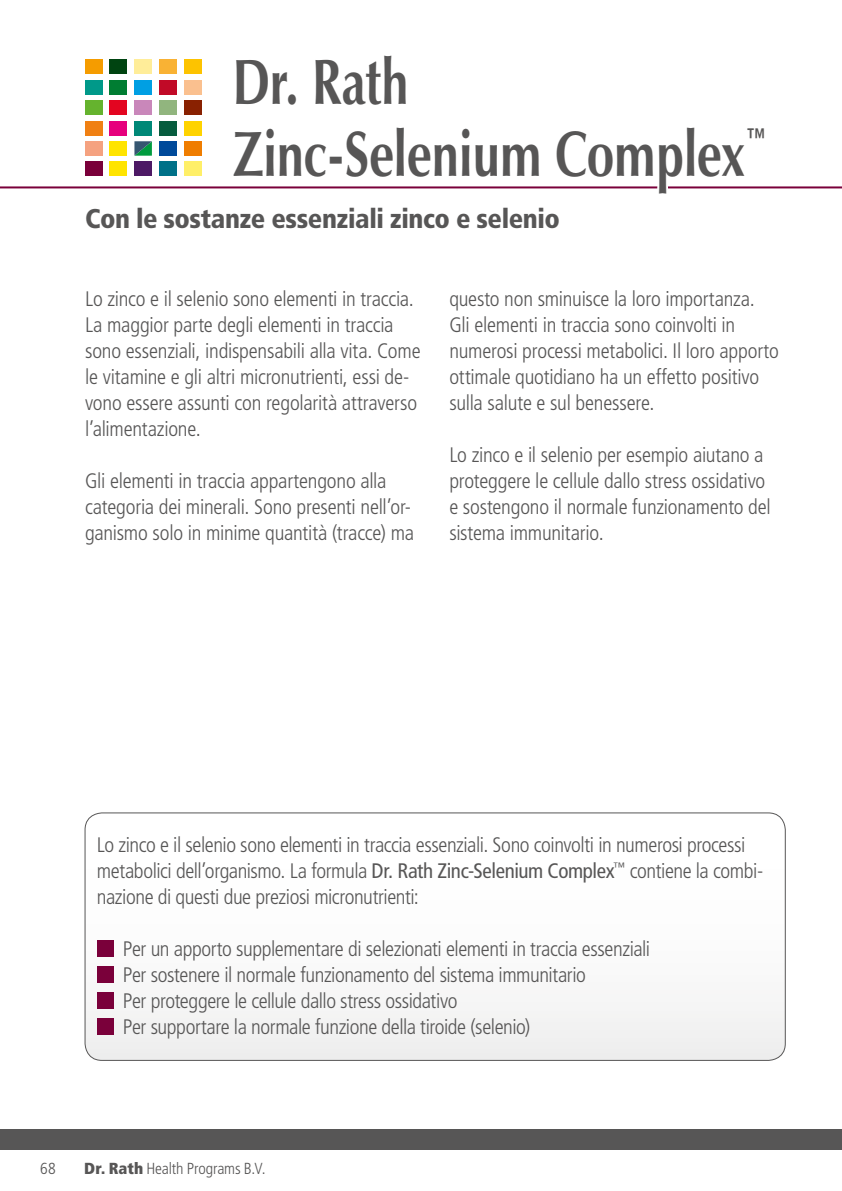
<style>
.page{position:relative;width:842px;height:1191px;background:#fff}
.page>*{position:absolute;margin:0;border:0;box-sizing:border-box;transform-origin:0 0}
.t1{font:64.4px "Zapf Humnst PL Bold A";color:#575656;scale:.75 1}
.t2{font:900 condensed 27px "Frutiger LT";letter-spacing:-.015em;color:#575656}
.t3{font:300 condensed 21px/26px "Frutiger LT";letter-spacing:-.015em;color:#575656}
.t4{font:300 condensed 16px "Frutiger LT";letter-spacing:-.005em;color:#575656}
.s1{font-weight:400}
.s2{font-weight:900}
</style>
<div class="page">
<hr style="left:0;top:186px;width:842px;height:2px;background:#7a003a">
<div style="left:0;top:1129px;width:842px;height:21px;background:#575656"></div>
<svg style="left:85px;top:814px;width:700px;height:246px"></svg>
<div style="left:97px;top:939px;width:16px;height:17px;background:#7a003a"></div>
<div style="left:97px;top:965px;width:16px;height:17px;background:#7a003a"></div>
<div style="left:97px;top:991px;width:16px;height:17px;background:#7a003a"></div>
<div style="left:97px;top:1017px;width:16px;height:17px;background:#7a003a"></div>
<div style="left:85px;top:812px;width:701px;height:249px;border:1px solid #575656;border-radius:17px"></div>
<svg style="left:553px;top:186px;width:215px;height:3px"></svg>
<div style="left:159px;top:141px;width:18px;height:15px;background:#004a9a"></div>
<div style="left:184px;top:141px;width:17px;height:15px;background:#ef7d00"></div>
<svg style="left:134px;top:141px;width:18px;height:15px"></svg>
<div style="left:85px;top:60px;width:17px;height:14px;background:#f59c00"></div>
<div style="left:110px;top:80px;width:17px;height:14px;background:#007d32"></div>
<div style="left:110px;top:60px;width:17px;height:14px;background:#041"></div>
<div style="left:134px;top:80px;width:18px;height:14px;background:#009fe3"></div>
<div style="left:159px;top:60px;width:18px;height:14px;background:#f9b234"></div>
<div style="left:159px;top:80px;width:18px;height:14px;background:#c10a27"></div>
<div style="left:110px;top:121px;width:17px;height:14px;background:#e6007d"></div>
<div style="left:134px;top:121px;width:18px;height:14px;background:#087"></div>
<div style="left:184px;top:121px;width:17px;height:14px;background:#ffd300"></div>
<div style="left:184px;top:60px;width:17px;height:14px;background:#fdc300"></div>
<div style="left:184px;top:80px;width:17px;height:14px;background:#fac08f"></div>
<div style="left:110px;top:100px;width:17px;height:15px;background:#e30520"></div>
<div style="left:134px;top:100px;width:18px;height:15px;background:#c987ba"></div>
<div style="left:159px;top:100px;width:18px;height:15px;background:#91b57e"></div>
<div style="left:184px;top:100px;width:17px;height:15px;background:#892101"></div>
<div style="left:85px;top:141px;width:17px;height:15px;background:#f5a280"></div>
<div style="left:85px;top:162px;width:17px;height:14px;background:#7a003a"></div>
<div style="left:110px;top:162px;width:17px;height:14px;background:#ffe400"></div>
<div style="left:159px;top:121px;width:18px;height:14px;background:#065c3e"></div>
<div style="left:85px;top:80px;width:17px;height:14px;background:#009989"></div>
<div style="left:134px;top:162px;width:18px;height:14px;background:#4d1965"></div>
<div style="left:85px;top:100px;width:17px;height:15px;background:#65b32e"></div>
<div style="left:159px;top:162px;width:18px;height:14px;background:#007188"></div>
<div style="left:85px;top:121px;width:17px;height:14px;background:#f08013"></div>
<div style="left:184px;top:162px;width:17px;height:14px;background:#ffef68"></div>
<div style="left:110px;top:141px;width:17px;height:15px;background:#ffe400"></div>
<div style="left:134px;top:60px;width:18px;height:14px;background:#ffed99"></div>
<h1 class="t1" style="left:233px;top:42px;width:236px">Dr. Rath</h1>
<h1 class="t1" style="left:233px;top:114px;width:715px">Zinc-Selenium Complex<sup>™</sup></h1>
<p class="t2" style="left:85px;top:202px;width:477px">Con le sostanze essenziali zinco e selenio</p>
<p class="t3" style="left:85px;top:286px;width:337px">Lo zinco e il selenio sono elementi in traccia.<br>La maggior parte degli elementi in traccia sono essenziali, indispensabili alla vita. Come le vitamine e gli altri micronutrienti, essi de&shy;vono essere assunti con regolarità attraverso l’alimentazione.</p>
<p class="t3" style="left:85px;top:468px;width:331px">Gli elementi in traccia appartengono alla categoria dei minerali. Sono presenti nell’or&shy;ganismo solo in minime quantità (tracce) ma</p>
<p class="t3" style="left:449px;top:286px;width:331px">questo non sminuisce la loro importanza.<br>Gli elementi in traccia sono coinvolti in numerosi processi metabolici. Il loro apporto ottimale quotidiano ha un effetto positivo sulla salute e sul benessere.</p>
<p class="t3" style="left:449px;top:442px;width:323px">Lo zinco e il selenio per esempio aiutano a proteggere le cellule dallo stress ossidativo e sostengono il normale funzionamento del sistema immunitario.</p>
<p class="t3" style="left:97px;top:832px;width:668px">Lo zinco e il selenio sono elementi in traccia essenziali. Sono coinvolti in numerosi processi metabolici dell’organismo. La formula <span class="s1">Dr. Rath Zinc-Selenium Complex</span><sup>™</sup> contiene la combi&shy;nazione di questi due preziosi micronutrienti:</p>
<p class="t3" style="left:123px;top:936px;width:529px">Per un apporto supplementare di selezionati elementi in traccia essenziali Per sostenere il normale funzionamento del sistema immunitario<br>Per proteggere le cellule dallo stress ossidativo<br>Per supportare la normale funzione della tiroide (selenio)</p>
<p class="t4" style="left:40px;top:1159px;width:17px">68</p>
<p class="t4" style="left:84px;top:1159px;width:183px"><span class="s2">Dr. Rath</span> Health Programs B.V.</p>
</div>
